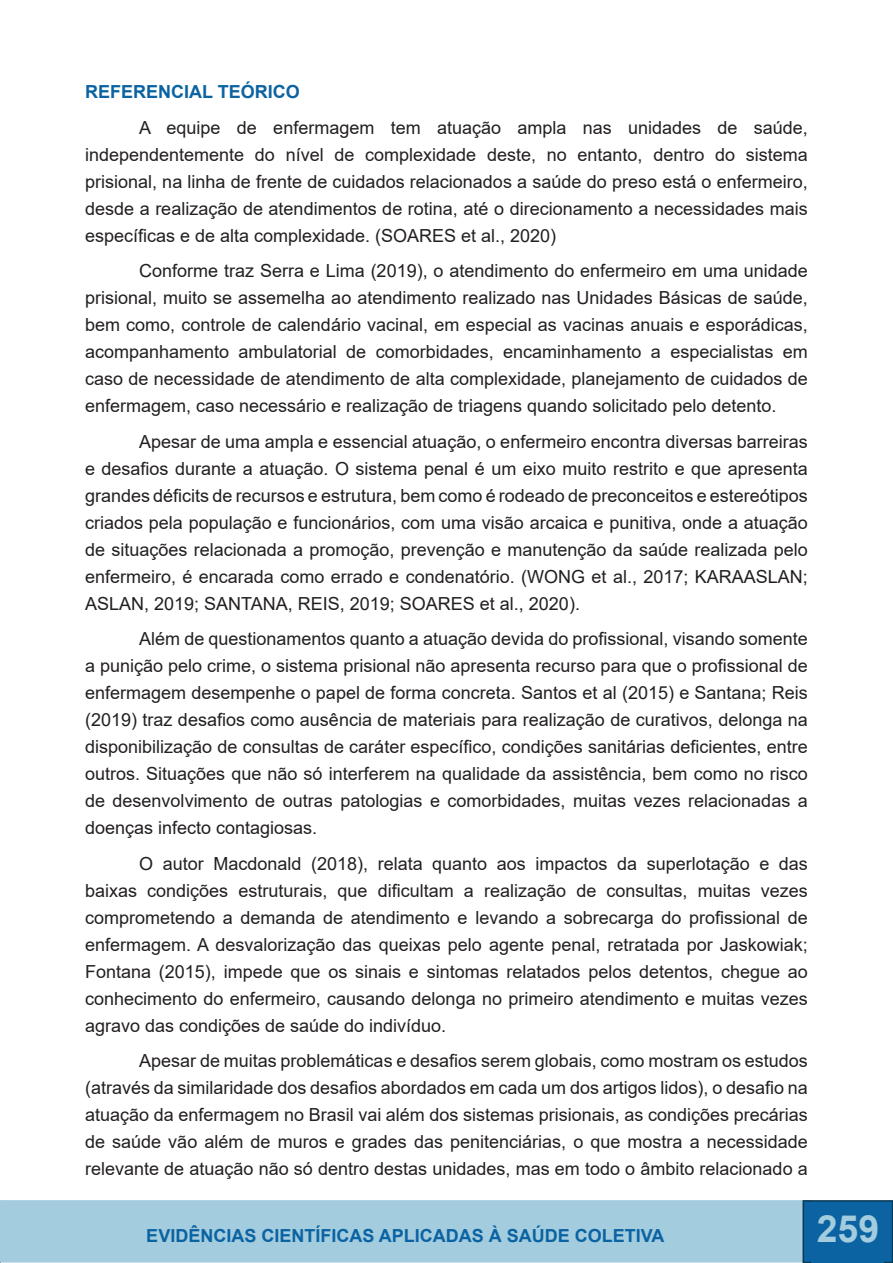
<style>
.page{position:relative;width:893px;height:1263px;background:#fff}
.page>*{position:absolute;margin:0;border:0;box-sizing:border-box;transform-origin:0 0}
.t1{font:700 37.5px "Arial";color:#a3ccde}
.t2{font:18px/27px "Arial";color:#231f20;text-align:justify}
.t3{font:700 18px "Arial";color:#0b63a2}
</style>
<div class="page">
<div style="left:0;top:1201px;width:810px;height:61px;background:#a3ccde"></div>
<div style="left:0;top:1200px;width:810px;height:62px;border:2px solid #a3ccde"></div>
<div style="left:802px;top:1200px;width:91px;height:63px;background:#0b63a2;border:2px solid #073852"></div>
<div style="left:812px;top:1214px;width:72px;height:48px;background:#0b63a2"></div>
<p class="t3" style="left:85px;top:79px;width:216px">REFERENCIAL TEÓRICO</p>
<p class="t2" style="left:85px;top:114px;width:724px;text-indent:54px">A equipe de enfermagem tem atuação ampla nas unidades de saúde, independentemente do nível de complexidade deste, no entanto, dentro do sistema prisional, na linha de frente de cuidados relacionados a saúde do preso está o enfermeiro, desde a realização de atendimentos de rotina, até o direcionamento a necessidades mais específicas e de alta complexidade. (SOARES et al., 2020)</p>
<p class="t2" style="left:85px;top:257px;width:724px;text-indent:54px">Conforme traz Serra e Lima (2019), o atendimento do enfermeiro em uma unidade prisional, muito se assemelha ao atendimento realizado nas Unidades Básicas de saúde, bem como, controle de calendário vacinal, em especial as vacinas anuais e esporádicas, acompanhamento ambulatorial de comorbidades, encaminhamento a especialistas em caso de necessidade de atendimento de alta complexidade, planejamento de cuidados de enfermagem, caso necessário e realização de triagens quando solicitado pelo detento.</p>
<p class="t2" style="left:85px;top:428px;width:724px;text-indent:54px">Apesar de uma ampla e essencial atuação, o enfermeiro encontra diversas barreiras e desafios durante a atuação. O sistema penal é um eixo muito restrito e que apresenta grandes déficits de recursos e estrutura, bem como é rodeado de preconceitos e estereótipos criados pela população e funcionários, com uma visão arcaica e punitiva, onde a atuação de situações relacionada a promoção, prevenção e manutenção da saúde realizada pelo enfermeiro, é encarada como errado e condenatório. (WONG et al., 2017; KARAASLAN; ASLAN, 2019; SANTANA, REIS, 2019; SOARES et al., 2020).</p>
<p class="t2" style="left:85px;top:625px;width:724px;text-indent:54px">Além de questionamentos quanto a atuação devida do profissional, visando somente a punição pelo crime, o sistema prisional não apresenta recurso para que o profissional de enfermagem desempenhe o papel de forma concreta. Santos et al (2015) e Santana; Reis (2019) traz desafios como ausência de materiais para realização de curativos, delonga na disponibilização de consultas de caráter específico, condições sanitárias deficientes, entre outros. Situações que não só interferem na qualidade da assistência, bem como no risco de desenvolvimento de outras patologias e comorbidades, muitas vezes relacionadas a doenças infecto contagiosas.</p>
<p class="t2" style="left:85px;top:850px;width:724px;text-indent:54px">O autor Macdonald (2018), relata quanto aos impactos da superlotação e das baixas condições estruturais, que dificultam a realização de consultas, muitas vezes comprometendo a demanda de atendimento e levando a sobrecarga do profissional de enfermagem. A desvalorização das queixas pelo agente penal, retratada por Jaskowiak; Fontana (2015), impede que os sinais e sintomas relatados pelos detentos, chegue ao conhecimento do enfermeiro, causando delonga no primeiro atendimento e muitas vezes agravo das condições de saúde do indivíduo.</p>
<p class="t2" style="left:85px;top:1047px;width:724px;text-indent:54px">Apesar de muitas problemáticas e desafios serem globais, como mostram os estudos (através da similaridade dos desafios abordados em cada um dos artigos lidos), o desafio na atuação da enfermagem no Brasil vai além dos sistemas prisionais, as condições precárias de saúde vão além de muros e grades das penitenciárias, o que mostra a necessidade relevante de atuação não só dentro destas unidades, mas em todo o âmbito relacionado a</p>
<p class="t3" style="left:146px;top:1223px;width:520px">EVIDÊNCIAS CIENTÍFICAS APLICADAS À SAÚDE COLETIVA</p>
<h1 class="t1" style="left:817px;top:1202px;width:64px">259</h1>
</div>
